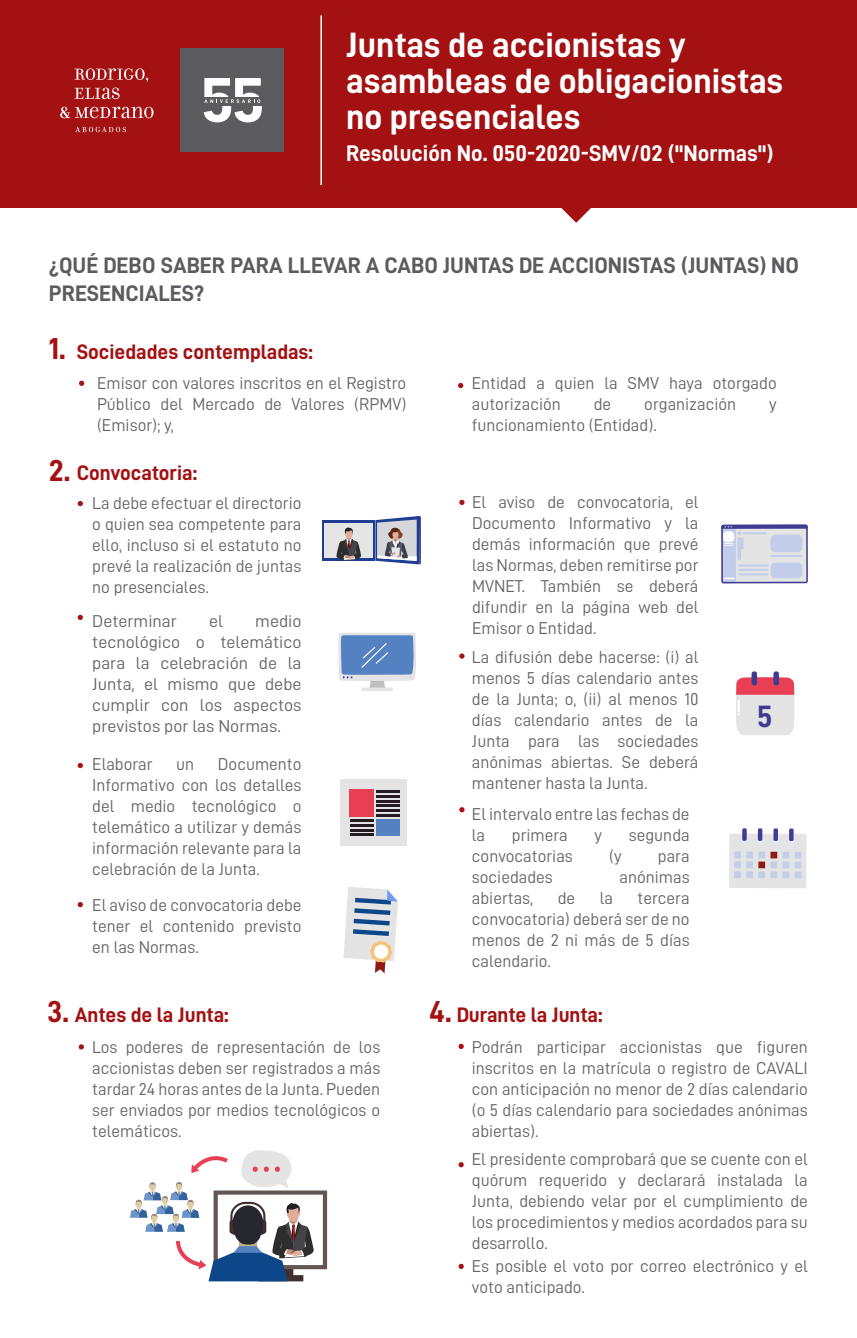
<style>
.page{position:relative;width:857px;height:1338px;background:#fff}
.page>*{position:absolute;margin:0;border:0;box-sizing:border-box;transform-origin:0 0}
.t1{font:35.25px/36px "D DIN Bold";color:#fff}
.t2{font:30.9px "D DIN Bold";color:#403b91}
.t3{font:30.3px "D DIN Bold";color:#a31112}
.t4{font:22.65px "D DIN Bold";color:#fff}
.t5{font:22.5px/28.5px "D DIN Bold";color:#5c5b5f}
.t6{font:21px "D DIN Bold";color:#a31112}
.t7{font:17.25px/21px "D DIN";color:#666;text-align:justify}
.t8{font:17.25px/21px "D DIN";color:#666;text-align:justify;scale:1.04 1}
</style>
<div class="page">
<div style="left:0;top:0;width:856px;height:208px;background:#a31112"></div>
<svg style="left:74px;top:68px;width:74px;height:14px"></svg>
<svg style="left:74px;top:88px;width:46px;height:11px"></svg>
<svg style="left:60px;top:107px;width:93px;height:11px"></svg>
<svg style="left:75px;top:127px;width:51px;height:5px"></svg>
<div style="left:180px;top:49px;width:104px;height:103px;background:#5c5b5f"></div>
<svg style="left:204px;top:78px;width:58px;height:44px"></svg>
<svg style="left:79px;top:380px;width:5px;height:6px"></svg>
<svg style="left:458px;top:383px;width:5px;height:5px"></svg>
<svg style="left:78px;top:501px;width:5px;height:5px"></svg>
<svg style="left:78px;top:615px;width:5px;height:5px"></svg>
<svg style="left:78px;top:763px;width:5px;height:5px"></svg>
<svg style="left:78px;top:902px;width:5px;height:5px"></svg>
<svg style="left:459px;top:500px;width:5px;height:5px"></svg>
<svg style="left:459px;top:653px;width:5px;height:5px"></svg>
<svg style="left:459px;top:807px;width:5px;height:5px"></svg>
<svg style="left:79px;top:1044px;width:5px;height:5px"></svg>
<svg style="left:458px;top:1043px;width:6px;height:6px"></svg>
<svg style="left:458px;top:1162px;width:6px;height:5px"></svg>
<svg style="left:458px;top:1263px;width:6px;height:5px"></svg>
<hr style="left:320px;top:15px;width:2px;height:170px;background:#fff">
<svg style="left:561px;top:208px;width:30px;height:15px"></svg>
<div style="left:729px;top:833px;width:77px;height:55px;background:#e4e4e4"></div>
<svg style="left:741px;top:837px;width:6px;height:7px"></svg>
<svg style="left:742px;top:828px;width:4px;height:12px"></svg>
<svg style="left:756px;top:837px;width:7px;height:7px"></svg>
<div style="left:757px;top:828px;width:5px;height:12px;background:#403b91"></div>
<div style="left:772px;top:837px;width:7px;height:7px;background:#e2ebff;border-radius:50%"></div>
<div style="left:773px;top:828px;width:5px;height:13px;background:#403b91"></div>
<div style="left:787px;top:837px;width:7px;height:7px;background:#e2ebff;border-radius:50%"></div>
<svg style="left:789px;top:828px;width:4px;height:13px"></svg>
<div style="left:734px;top:851px;width:7px;height:7px;background:#c2cdea"></div>
<div style="left:746px;top:851px;width:7px;height:7px;background:#c2cdea"></div>
<div style="left:758px;top:851px;width:7px;height:7px;background:#c2cdea"></div>
<div style="left:770px;top:851px;width:7px;height:7px;background:#8f1918"></div>
<div style="left:782px;top:851px;width:7px;height:7px;background:#c2cdea"></div>
<div style="left:794px;top:851px;width:7px;height:7px;background:#c2cdea"></div>
<div style="left:734px;top:861px;width:7px;height:7px;background:#c2cdea"></div>
<div style="left:746px;top:861px;width:7px;height:7px;background:#c2cdea"></div>
<div style="left:758px;top:861px;width:7px;height:7px;background:#8f1918"></div>
<div style="left:770px;top:861px;width:7px;height:7px;background:#c2cdea"></div>
<div style="left:782px;top:861px;width:7px;height:7px;background:#c2cdea"></div>
<div style="left:794px;top:861px;width:7px;height:7px;background:#c2cdea"></div>
<div style="left:734px;top:871px;width:6px;height:7px;background:#c2cdea"></div>
<div style="left:746px;top:871px;width:7px;height:7px;background:#c2cdea"></div>
<div style="left:758px;top:871px;width:7px;height:7px;background:#c2cdea"></div>
<div style="left:770px;top:871px;width:7px;height:7px;background:#c2cdea"></div>
<div style="left:782px;top:871px;width:7px;height:7px;background:#c2cdea"></div>
<div style="left:794px;top:871px;width:7px;height:7px;background:#c2cdea"></div>
<hr style="left:361px;top:687px;width:32px;height:4px;background:#e4e4e4;border-radius:2px">
<svg style="left:338px;top:633px;width:78px;height:55px;background:#89a6d0"></svg>
<svg style="left:736px;top:671px;width:58px;height:64px;background:#e1b8c1"></svg>
<div style="left:322px;top:520px;width:53px;height:40px;background:#1f3e93"></div>
<div style="left:324px;top:523px;width:49px;height:35px;background:#e5e5e5"></div>
<svg style="left:336px;top:527px;width:25px;height:33px"></svg>
<svg style="left:375px;top:516px;width:46px;height:48px;background:#a2a6ba"></svg>
<div style="left:340px;top:779px;width:67px;height:67px;background:#e4e4e4"></div>
<div style="left:376px;top:819px;width:23px;height:17px;background:#5381c2"></div>
<div style="left:349px;top:789px;width:24px;height:28px;background:#e83f55"></div>
<hr style="left:376px;top:790px;width:23px;height:3px;background:#241b22">
<hr style="left:376px;top:795px;width:23px;height:2px;background:#241b22">
<hr style="left:376px;top:800px;width:23px;height:2px;background:#241b22">
<hr style="left:376px;top:804px;width:23px;height:3px;background:#241b22">
<hr style="left:376px;top:809px;width:23px;height:2px;background:#241b22">
<hr style="left:376px;top:814px;width:23px;height:2px;background:#241b22">
<hr style="left:350px;top:819px;width:23px;height:3px;background:#241b22">
<hr style="left:350px;top:824px;width:23px;height:2px;background:#241b22">
<hr style="left:350px;top:829px;width:23px;height:2px;background:#241b22">
<hr style="left:350px;top:833px;width:23px;height:3px;background:#241b22">
<svg style="left:343px;top:887px;width:55px;height:86px"></svg>
<svg style="left:721px;top:524px;width:86px;height:59px;background:#c4c7dc"></svg>
<div style="left:770px;top:534px;width:32px;height:18px;background:#c2cdea;border-radius:5px"></div>
<svg style="left:130px;top:1150px;width:197px;height:131px"></svg>
<h1 class="t1" style="left:346px;top:26px;width:438px">Juntas de accionistas y asambleas de obligacionistas no presenciales</h1>
<h3 class="t4" style="left:346px;top:141px;width:429px">Resolución No. 050-2020-SMV/02 ("Normas")</h3>
<h3 class="t5" style="left:49px;top:250px;width:751px">¿QUÉ DEBO SABER PARA LLEVAR A CABO JUNTAS DE ACCIONISTAS (JUNTAS) NO<br>PRESENCIALES?</h3>
<h3 class="t3" style="left:49px;top:331px;width:19px">1.</h3>
<p class="t6" style="left:77px;top:340px;width:238px">Sociedades contempladas:</p>
<p class="t7" style="left:97px;top:372px;width:311px">Emisor con valores inscritos en el Registro Público del Mercado de Valores (RPMV) (Emisor); y,</p>
<h3 class="t3" style="left:49px;top:454px;width:23px">2.</h3>
<p class="t6" style="left:77px;top:460px;width:122px">Convocatoria:</p>
<p class="t7" style="left:92px;top:492px;width:211px">La debe efectuar el directorio o quien sea competente para ello, incluso si el estatuto no prevé la realización de juntas no presenciales.</p>
<p class="t8" style="left:92px;top:610px;width:203px;text-indent:163px">medio tecnológico o telemático para la celebración de la Junta, el mismo que debe cumplir con los aspectos previstos por las Normas.</p>
<p class="t7" style="left:92px;top:753px;width:62px">Elaborar</p>
<p class="t7" style="left:176px;top:753px;width:20px">un</p>
<p class="t8" style="left:92px;top:610px;width:83px">Determinar</p>
<p class="t8" style="left:209px;top:610px;width:15px">el</p>
<p class="t7" style="left:92px;top:753px;width:211px;text-indent:126px">Documento Informativo con los detalles del medio tecnológico o telemático a utilizar y demás información relevante para la celebración de la Junta.</p>
<p class="t7" style="left:92px;top:894px;width:211px">El aviso de convocatoria debe tener el contenido previsto en las Normas.</p>
<p class="t7" style="left:472px;top:372px;width:306px">Entidad a quien la SMV haya otorgado autorización</p>
<p class="t7" style="left:593px;top:393px;width:19px">de</p>
<p class="t7" style="left:644px;top:393px;width:93px">organización</p>
<p class="t7" style="left:769px;top:393px;width:9px">y</p>
<p class="t7" style="left:472px;top:414px;width:186px">funcionamiento (Entidad).</p>
<p class="t7" style="left:472px;top:491px;width:228px">El aviso de convocatoria, el Documento Informativo y la demás información que prevé las Normas, deben remitirse por MVNET. También se deberá difundir en la página web del Emisor o Entidad.</p>
<p class="t7" style="left:472px;top:646px;width:228px">La difusión debe hacerse: (i) al menos 5 días calendario antes de la Junta; o, (ii) al menos 10 días calendario antes de la Junta para las sociedades anónimas abiertas. Se deberá mantener hasta la Junta.</p>
<p class="t7" style="left:472px;top:803px;width:219px">El intervalo entre las fechas de la</p>
<p class="t7" style="left:512px;top:824px;width:57px">primera</p>
<p class="t7" style="left:594px;top:824px;width:9px">y</p>
<p class="t7" style="left:628px;top:824px;width:62px">segunda</p>
<p class="t7" style="left:472px;top:845px;width:102px">convocatorias</p>
<p class="t7" style="left:609px;top:845px;width:14px">(y</p>
<p class="t7" style="left:658px;top:845px;width:33px">para</p>
<p class="t7" style="left:472px;top:866px;width:82px">sociedades</p>
<p class="t7" style="left:619px;top:866px;width:72px">anónimas</p>
<p class="t7" style="left:472px;top:887px;width:63px">abiertas,</p>
<p class="t7" style="left:557px;top:887px;width:19px">de</p>
<p class="t7" style="left:599px;top:887px;width:15px">la</p>
<p class="t7" style="left:472px;top:887px;width:219px;text-indent:166px">tercera convocatoria) deberá ser de no menos de 2 ni más de 5 días calendario.</p>
<h2 class="t2" style="left:757px;top:699px;width:17px">5</h2>
<h3 class="t3" style="left:47px;top:994px;width:23px">3.</h3>
<h3 class="t3" style="left:429px;top:994px;width:24px">4.</h3>
<p class="t6" style="left:456px;top:1002px;width:147px">Durante la Junta:</p>
<p class="t6" style="left:75px;top:1002px;width:155px">Antes de la Junta:</p>
<p class="t7" style="left:92px;top:1036px;width:289px">Los poderes de representación de los accionistas deben ser registrados a más tardar 24 horas antes de la Junta. Pueden ser enviados por medios tecnológicos o telemáticos.</p>
<p class="t7" style="left:472px;top:1036px;width:337px">Podrán participar accionistas que figuren inscritos en la matrícula o registro de CAVALI con anticipación no menor de 2 días calendario (o 5 días calendario para sociedades anónimas abiertas).</p>
<p class="t7" style="left:472px;top:1147px;width:337px">El presidente comprobará que se cuente con el quórum requerido y declarará instalada la Junta, debiendo velar por el cumplimiento de los procedimientos y medios acordados para su desarrollo.</p>
<p class="t7" style="left:472px;top:1255px;width:337px">Es posible el voto por correo electrónico y el voto anticipado.</p>
</div>
